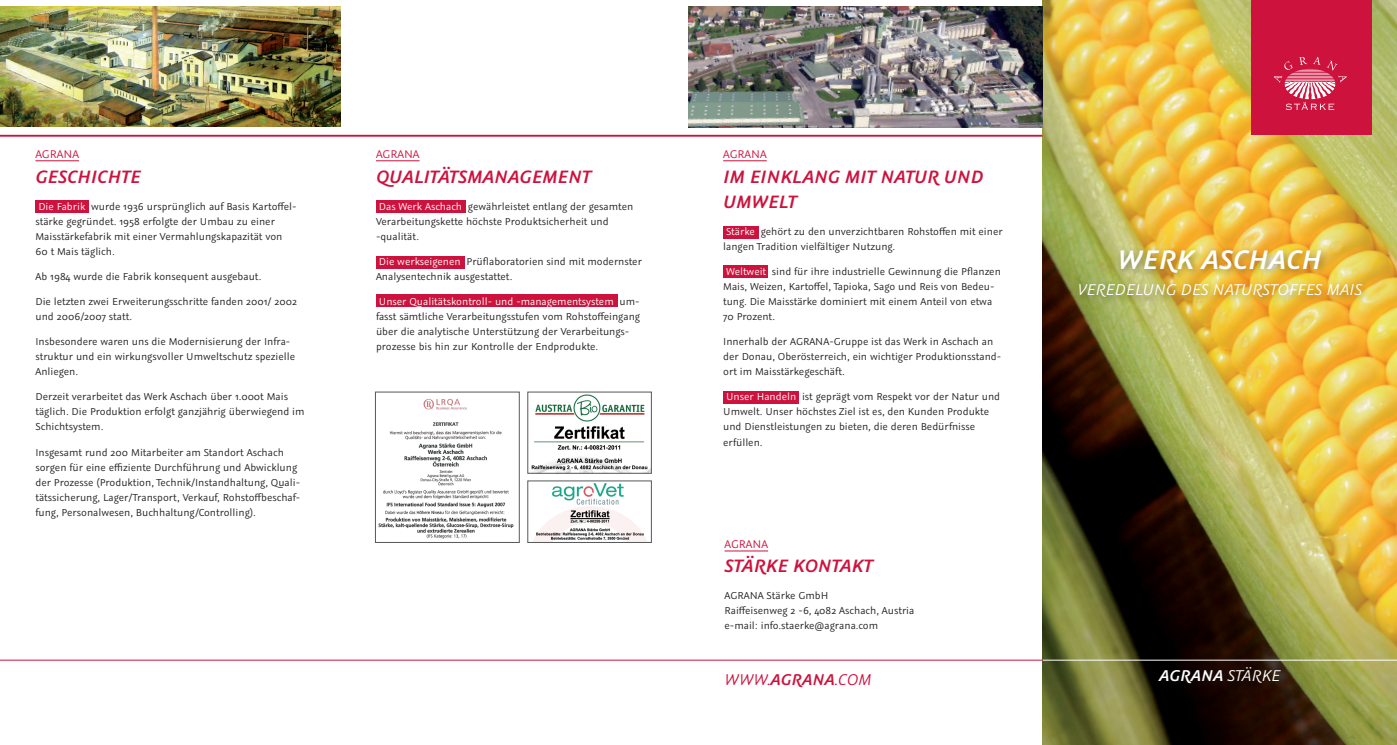
<style>
.page{position:relative;width:1397px;height:745px;background:#fff}
.page>*{position:absolute;margin:0;border:0;box-sizing:border-box;transform-origin:0 0}
.t1{font:italic 30px "Graublau Sans Smbold";color:#fff}
.t2{font:italic 20px/25px "Graublau Sans Smbold";color:#cd123d}
.t3{font:italic 17.5px "Graublau Sans";color:#fff}
.t4{font:italic 17.5px "Graublau Sans";color:#cd123d}
.t5{font:italic 17.5px "Graublau Sans Smbold";color:#fff}
.t6{font:12.5px "Graublau Sans";color:#cd123d}
.t7{font:11.25px/15px "Graublau Sans";color:#231f20}
.s1{color:#fff}
.s2{font-family:"Graublau Sans Smbold"}
.s3{font-family:"Graublau Sans"}
</style>
<div class="page">
<img style="left:531px;top:394px;width:118px;height:77px">
<img style="left:534px;top:483px;width:112px;height:57px">
<img style="left:378px;top:398px;width:136px;height:141px">
<div style="left:376px;top:200px;width:89px;height:13px;background:#cd123d"></div>
<div style="left:376px;top:256px;width:88px;height:12px;background:#cd123d"></div>
<div style="left:376px;top:294px;width:241px;height:13px;background:#cd123d"></div>
<div style="left:723px;top:226px;width:35px;height:13px;background:#cd123d"></div>
<div style="left:723px;top:265px;width:44px;height:12px;background:#cd123d"></div>
<div style="left:723px;top:390px;width:75px;height:13px;background:#cd123d"></div>
<div style="left:35px;top:200px;width:54px;height:13px;background:#cd123d"></div>
<img style="left:1042px;top:0;width:354px;height:744px">
<hr style="left:0;top:135px;width:1042px;height:2px;background:#cd123d">
<hr style="left:0;top:659px;width:1042px;height:1px;background:#cd123d">
<hr style="left:1042px;top:659px;width:354px;height:1px;background:#fff">
<hr style="left:35px;top:160px;width:44px;height:1px;background:#cd123d">
<hr style="left:376px;top:160px;width:43px;height:1px;background:#cd123d">
<hr style="left:723px;top:160px;width:43px;height:1px;background:#cd123d">
<img style="left:0;top:6px;width:340px;height:121px">
<img style="left:688px;top:6px;width:354px;height:121px">
<div style="left:1250px;top:0;width:120px;height:135px;background:#cd123d"></div>
<svg style="left:1273px;top:57px;width:73px;height:53px"></svg>
<div style="left:1075px;top:246px;width:295px;height:60px;background:#231f20;opacity:.4"></div>
<div style="left:1154px;top:662px;width:134px;height:29px;background:#231f20;opacity:.4"></div>
<hr style="left:724px;top:550px;width:44px;height:1px;background:#cd123d">
<p class="t6" style="left:35px;top:146px;width:45px">AGRANA</p>
<p class="t2" style="left:35px;top:163px;width:107px">GESCHICHTE</p>
<p class="t7" style="left:35px;top:199px;width:262px"><span class="s1">Die Fabrik</span> wurde 1936 ursprünglich auf Basis Kartoffel&shy;stärke gegründet. 1958 erfolgte der Umbau zu einer Maisstärkefabrik mit einer Vermahlungskapazität von 60 t Mais täglich.</p>
<p class="t7" style="left:35px;top:269px;width:227px">Ab 1984 wurde die Fabrik konsequent ausgebaut.</p>
<p class="t7" style="left:35px;top:294px;width:263px">Die letzten zwei Erweiterungsschritte fanden 2001/ 2002 und 2006/2007 statt.</p>
<p class="t7" style="left:35px;top:334px;width:261px">Insbesondere waren uns die Modernisierung der Infra&shy;struktur und ein wirkungsvoller Umweltschutz spezielle<br>Anliegen.</p>
<p class="t7" style="left:35px;top:389px;width:270px">Derzeit verarbeitet das Werk Aschach über 1.000t Mais täglich. Die Produktion erfolgt ganzjährig überwiegend im<br>Schichtsystem.</p>
<p class="t7" style="left:35px;top:444px;width:266px">Insgesamt rund 200 Mitarbeiter am Standort Aschach sorgen für eine effiziente Durchführung und Abwicklung der Prozesse (Produktion, Technik/Instandhaltung, Quali&shy;tätssicherung, Lager/Transport, Verkauf, Rohstoffbeschaf&shy;fung, Personalwesen, Buchhaltung/Controlling).</p>
<p class="t6" style="left:376px;top:146px;width:45px">AGRANA</p>
<p class="t2" style="left:376px;top:163px;width:216px">QUALITÄTSMANAGEMENT</p>
<p class="t7" style="left:376px;top:199px;width:259px"><span class="s1">Das Werk Aschach</span> gewährleistet entlang der gesamten<br>Verarbeitungskette höchste Produktsicherheit und -qualität.</p>
<p class="t7" style="left:376px;top:254px;width:267px"><span class="s1">Die werkseigenen</span> Prüflaboratorien sind mit modernster<br>Analysentechnik ausgestattet.</p>
<p class="t7" style="left:376px;top:294px;width:265px"><span class="s1">Unser Qualitätskontroll- und -managementsystem</span> um&shy;fasst sämtliche Verarbeitungsstufen vom Rohstoffeingang über die analytische Unterstützung der Verarbeitungs&shy;prozesse bis hin zur Kontrolle der Endprodukte.</p>
<p class="t6" style="left:723px;top:146px;width:45px">AGRANA</p>
<p class="t2" style="left:723px;top:163px;width:261px">IM EINKLANG MIT NATUR UND<br>UMWELT</p>
<p class="t7" style="left:723px;top:224px;width:281px"><span class="s1">Stärke</span> gehört zu den unverzichtbaren Rohstoffen mit einer langen Tradition vielfältiger Nutzung.</p>
<p class="t7" style="left:723px;top:264px;width:279px"><span class="s1">Weltweit</span> sind für ihre industrielle Gewinnung die Pflanzen<br>Mais, Weizen, Kartoffel, Tapioka, Sago und Reis von Bedeu&shy;tung. Die Maisstärke dominiert mit einem Anteil von etwa</p>
<p class="t7" style="left:723px;top:309px;width:53px">70 Prozent.</p>
<p class="t7" style="left:723px;top:334px;width:279px">Innerhalb der AGRANA-Gruppe ist das Werk in Aschach an der Donau, Oberösterreich, ein wichtiger Produktionsstand&shy;ort im Maisstärkegeschäft.</p>
<p class="t7" style="left:723px;top:389px;width:278px"><span class="s1">Unser Handeln</span> ist geprägt vom Respekt vor der Natur und Umwelt. Unser höchstes Ziel ist es, den Kunden Produkte und Dienstleistungen zu bieten, die deren Bedürfnisse erfüllen.</p>
<p class="t6" style="left:724px;top:536px;width:45px">AGRANA</p>
<p class="t2" style="left:724px;top:552px;width:150px">STÄRKE KONTAKT</p>
<p class="t7" style="left:724px;top:588px;width:105px">AGRANA Stärke GmbH</p>
<p class="t7" style="left:724px;top:603px;width:191px">Raiffeisenweg 2 -6, 4082 Aschach, Austria</p>
<p class="t7" style="left:724px;top:618px;width:155px">e-mail: info.staerke@agrana.com</p>
<p class="t4" style="left:724px;top:668px;width:148px">WWW.<span class="s2">AGRANA</span>.COM</p>
<p class="t1" style="left:1117px;top:240px;width:206px">WERK ASCHACH</p>
<p class="t3" style="left:1077px;top:279px;width:286px">VEREDELUNG DES NATURSTOFFES MAIS</p>
<p class="t5" style="left:1158px;top:663px;width:122px">AGRANA <span class="s3">STÄRKE</span></p>
</div>
